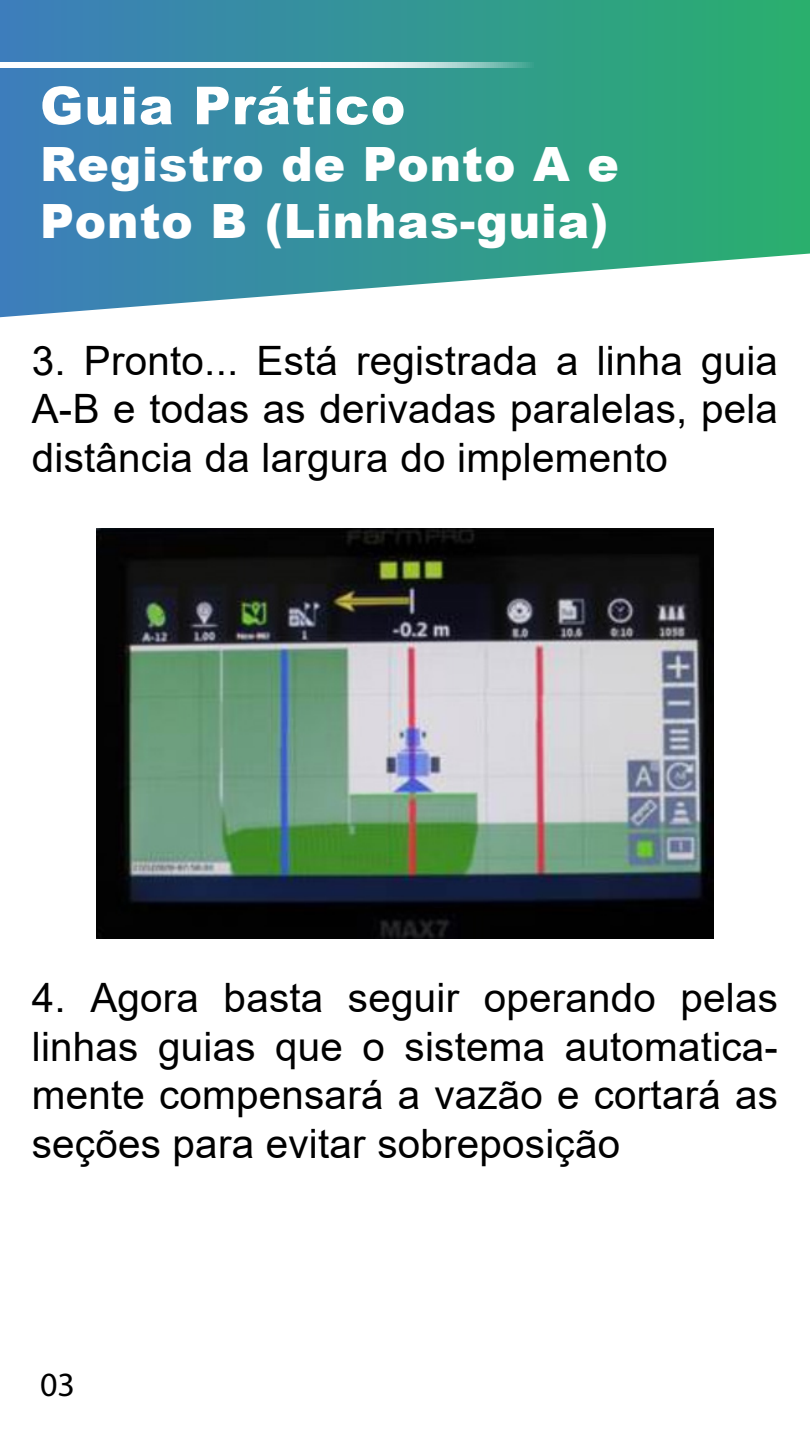
<style>
.page{position:relative;width:810px;height:1440px;background:#fff}
.page>*{position:absolute;margin:0;border:0;box-sizing:border-box;transform-origin:0 0}
.t1{font:900 52.43px "Arial";letter-spacing:.02em;color:#fff}
.t2{font:900 47.25px/56.7px "Arial";letter-spacing:.02em;color:#fff}
.t3{font:40.5px/48.6px "Arial";letter-spacing:.005em;color:#000;text-align:justify}
.t4{font:34.05px "Myriad Pro";color:#000}
</style>
<div class="page">
<img style="left:96px;top:528px;width:618px;height:410px">
<svg style="left:0;top:0;width:810px;height:317px;background:#48a0a0"></svg>
<svg style="left:0;top:63px;width:534px;height:5px"></svg>
<p class="t1" style="left:40px;top:67px;width:367px">Guia Prático</p>
<p class="t2" style="left:40px;top:134px;width:580px">Registro de Ponto A e<br>Ponto B (Linhas-guia)</p>
<p class="t3" style="left:32px;top:336px;width:748px">3. Pronto... Está registrada a linha guia A-B e todas as derivadas paralelas, pela distância da largura do implemento</p>
<p class="t3" style="left:32px;top:974px;width:748px">4. Agora basta seguir operando pelas linhas guias que o sistema automatica&shy;mente compensará a vazão e cortará as seções para evitar sobreposição</p>
<p class="t4" style="left:40px;top:1364px;width:36px">03</p>
</div>
